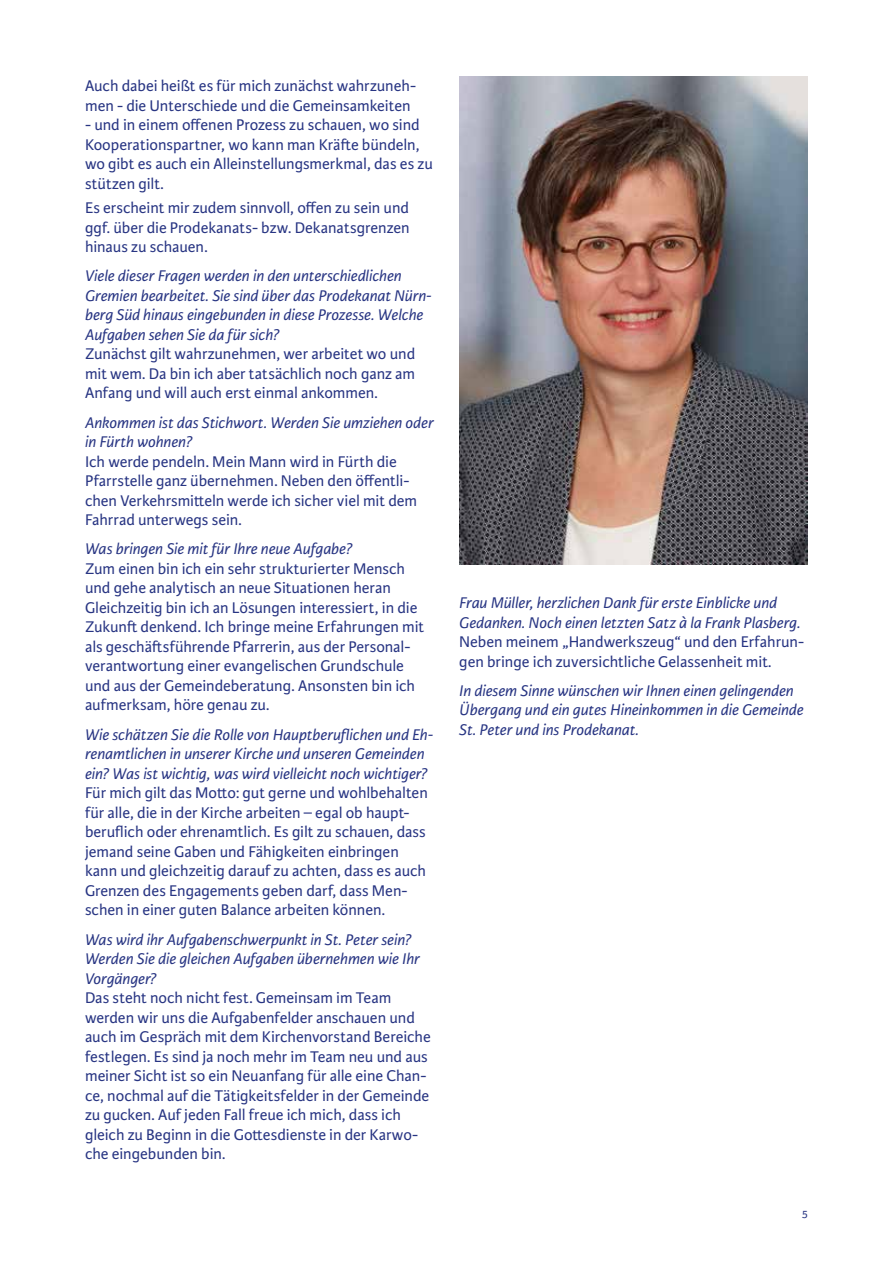
<style>
.page{position:relative;width:893px;height:1263px;background:#fff}
.page>*{position:absolute;margin:0;border:0;box-sizing:border-box;transform-origin:0 0}
.t1{font:16.5px/19.5px "Karmina Sans";color:#283583}
.t2{font:italic 16.5px/19.5px "Karmina Sans";color:#283583}
.t3{font:12px "Karmina Sans";color:#283583}
</style>
<div class="page">
<img style="left:459px;top:77px;width:349px;height:488px">
<p class="t1" style="left:85px;top:76px;width:333px">Auch dabei heißt es für mich zunächst wahrzuneh&shy;men - die Unterschiede und die Gemeinsamkeiten</p>
<p class="t1" style="left:85px;top:115px;width:349px">- und in einem offenen Prozess zu schauen, wo sind Kooperationspartner, wo kann man Kräfte bündeln, wo gibt es auch ein Alleinstellungsmerkmal, das es zu stützen gilt.</p>
<p class="t1" style="left:85px;top:198px;width:326px;text-align:justify">Es erscheint mir zudem sinnvoll, offen zu sein und ggf. über die Prodekanats- bzw. Dekanatsgrenzen hinaus zu schauen.</p>
<p class="t2" style="left:85px;top:267px;width:348px">Viele dieser Fragen werden in den unterschiedlichen Gremien bearbeitet. Sie sind über das Prodekanat Nürn&shy;berg Süd hinaus eingebunden in diese Prozesse. Welche Aufgaben sehen Sie da für sich?</p>
<p class="t1" style="left:85px;top:345px;width:332px;text-align:justify">Zunächst gilt wahrzunehmen, wer arbeitet wo und mit wem. Da bin ich aber tatsächlich noch ganz am Anfang und will auch erst einmal ankommen.</p>
<p class="t2" style="left:85px;top:413px;width:350px">Ankommen ist das Stichwort. Werden Sie umziehen oder in Fürth wohnen?</p>
<p class="t1" style="left:85px;top:452px;width:334px">Ich werde pendeln. Mein Mann wird in Fürth die Pfarrstelle ganz übernehmen. Neben den öffentli&shy;chen Verkehrsmitteln werde ich sicher viel mit dem Fahrrad unterwegs sein.</p>
<p class="t2" style="left:85px;top:540px;width:269px">Was bringen Sie mit für Ihre neue Aufgabe?</p>
<p class="t1" style="left:85px;top:559px;width:341px">Zum einen bin ich ein sehr strukturierter Mensch und gehe analytisch an neue Situationen heran Gleichzeitig bin ich an Lösungen interessiert, in die Zukunft denkend. Ich bringe meine Erfahrungen mit als geschäftsführende Pfarrerin, aus der Personal&shy;verantwortung einer evangelischen Grundschule und aus der Gemeindeberatung. Ansonsten bin ich aufmerksam, höre genau zu.</p>
<p class="t2" style="left:85px;top:725px;width:350px">Wie schätzen Sie die Rolle von Hauptberuflichen und Eh&shy;renamtlichen in unserer Kirche und unseren Gemeinden ein? Was ist wichtig, was wird vielleicht noch wichtiger?</p>
<p class="t1" style="left:85px;top:783px;width:344px">Für mich gilt das Motto: gut gerne und wohlbehalten für alle, die in der Kirche arbeiten – egal ob haupt&shy;beruflich oder ehrenamtlich. Es gilt zu schauen, dass jemand seine Gaben und Fähigkeiten einbringen kann und gleichzeitig darauf zu achten, dass es auch Grenzen des Engagements geben darf, dass Men&shy;schen in einer guten Balance arbeiten können.</p>
<p class="t2" style="left:85px;top:930px;width:336px">Was wird ihr Aufgabenschwerpunkt in St. Peter sein?<br>Werden Sie die gleichen Aufgaben übernehmen wie Ihr<br>Vorgänger?</p>
<p class="t1" style="left:85px;top:988px;width:347px">Das steht noch nicht fest. Gemeinsam im Team werden wir uns die Aufgabenfelder anschauen und auch im Gespräch mit dem Kirchenvorstand Bereiche festlegen. Es sind ja noch mehr im Team neu und aus meiner Sicht ist so ein Neuanfang für alle eine Chan&shy;ce, nochmal auf die Tätigkeitsfelder in der Gemeinde zu gucken. Auf jeden Fall freue ich mich, dass ich gleich zu Beginn in die Gottesdienste in der Karwo&shy;che eingebunden bin.</p>
<p class="t2" style="left:459px;top:593px;width:343px">Frau Müller, herzlichen Dank für erste Einblicke und<br>Gedanken. Noch einen letzten Satz à la Frank Plasberg.</p>
<p class="t1" style="left:459px;top:632px;width:346px">Neben meinem „Handwerkszeug“ und den Erfahrun&shy;gen bringe ich zuversichtliche Gelassenheit mit.</p>
<p class="t2" style="left:459px;top:681px;width:346px">In diesem Sinne wünschen wir Ihnen einen gelingenden<br>Übergang und ein gutes Hineinkommen in die Gemeinde<br>St. Peter und ins Prodekanat.</p>
<p class="t3" style="left:802px;top:1207px;width:7px">5</p>
</div>
